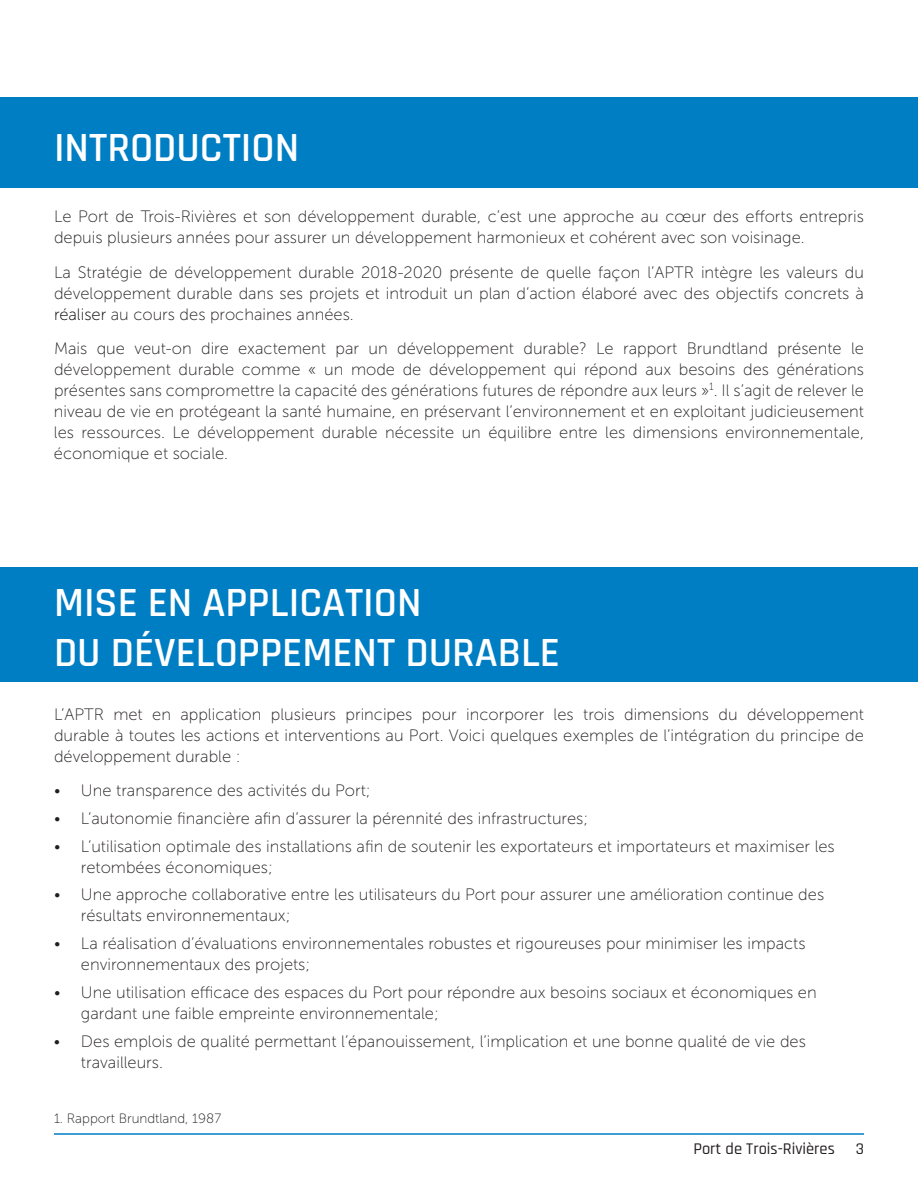
<style>
.page{position:relative;width:918px;height:1188px;background:#fff}
.page>*{position:absolute;margin:0;border:0;box-sizing:border-box;transform-origin:0 0}
.t1{font:600 42px/50.4px "Rajdhani";color:#fff}
.t2{font:16.5px/21px "Museo Sans 100";color:#231f20}
.t3{font:500 16.5px "Rajdhani";color:#231f20}
.t4{font:13.5px "Museo Sans 100";color:#231f20}
.s1{color:#000001}
</style>
<div class="page">
<hr style="left:54px;top:1133px;width:810px;height:2px;background:#007ec4">
<div style="left:0;top:567px;width:918px;height:114px;background:#007ec4"></div>
<div style="left:0;top:97px;width:918px;height:90px;background:#007ec4"></div>
<h1 class="t1" style="left:54px;top:123px;width:247px">INTRODUCTION</h1>
<p class="t2" style="left:54px;top:206px;width:811px">Le Port de Trois-Rivières et son développement durable, c’est une approche au cœur des efforts entrepris depuis plusieurs années pour assurer un développement harmonieux et cohérent avec son voisinage.</p>
<p class="t2" style="left:54px;top:262px;width:811px;text-align:justify">La Stratégie de développement durable 2018-2020 présente de quelle façon l’APTR intègre les valeurs du développement durable dans ses projets et introduit un plan d’action élaboré avec des objectifs concrets à <span class="s1">réaliser</span> au cours des prochaines années.</p>
<p class="t2" style="left:54px;top:338px;width:812px;text-align:justify">Mais que veut-on dire exactement par un développement durable? Le rapport Brundtland présente le développement durable comme « un mode de développement qui répond aux besoins des générations présentes sans compromettre la capacité des générations futures de répondre aux leurs »<sup>1</sup>. Il s’agit de relever le niveau de vie en protégeant la santé humaine, en préservant l’environnement et en exploitant judicieusement les ressources. Le développement durable nécessite un équilibre entre les dimensions environnementale, économique et sociale.</p>
<h1 class="t1" style="left:54px;top:578px;width:508px">MISE EN APPLICATION<br>DU DÉVELOPPEMENT DURABLE</h1>
<p class="t2" style="left:54px;top:704px;width:812px;text-align:justify">L’APTR met en application plusieurs principes pour incorporer les trois dimensions du développement durable à toutes les actions et interventions au Port. Voici quelques exemples de l’intégration du principe de développement durable :</p>
<p class="t2" style="left:54px;top:780px;width:318px">• Une transparence des activités du Port;</p>
<p class="t2" style="left:54px;top:808px;width:536px">• L’autonomie financière afin d’assurer la pérennité des infrastructures;</p>
<p class="t2" style="left:81px;top:836px;width:755px;text-indent:-27px">• L’utilisation optimale des installations afin de soutenir les exportateurs et importateurs et maximiser les retombées économiques;</p>
<p class="t2" style="left:81px;top:884px;width:745px;text-indent:-27px">• Une approche collaborative entre les utilisateurs du Port pour assurer une amélioration continue des résultats environnementaux;</p>
<p class="t2" style="left:81px;top:933px;width:726px;text-indent:-27px">• La réalisation d’évaluations environnementales robustes et rigoureuses pour minimiser les impacts environnementaux des projets;</p>
<p class="t2" style="left:81px;top:982px;width:737px;text-indent:-27px">• Une utilisation efficace des espaces du Port pour répondre aux besoins sociaux et économiques en gardant une faible empreinte environnementale;</p>
<p class="t2" style="left:81px;top:1031px;width:726px;text-indent:-27px">• Des emplois de qualité permettant l’épanouissement, l’implication et une bonne qualité de vie des travailleurs.</p>
<p class="t4" style="left:54px;top:1112px;width:169px">1. Rapport Brundtland, 1987</p>
<p class="t3" style="left:693px;top:1139px;width:143px">Port de Trois-Rivières</p>
<p class="t3" style="left:856px;top:1139px;width:10px">3</p>
</div>
